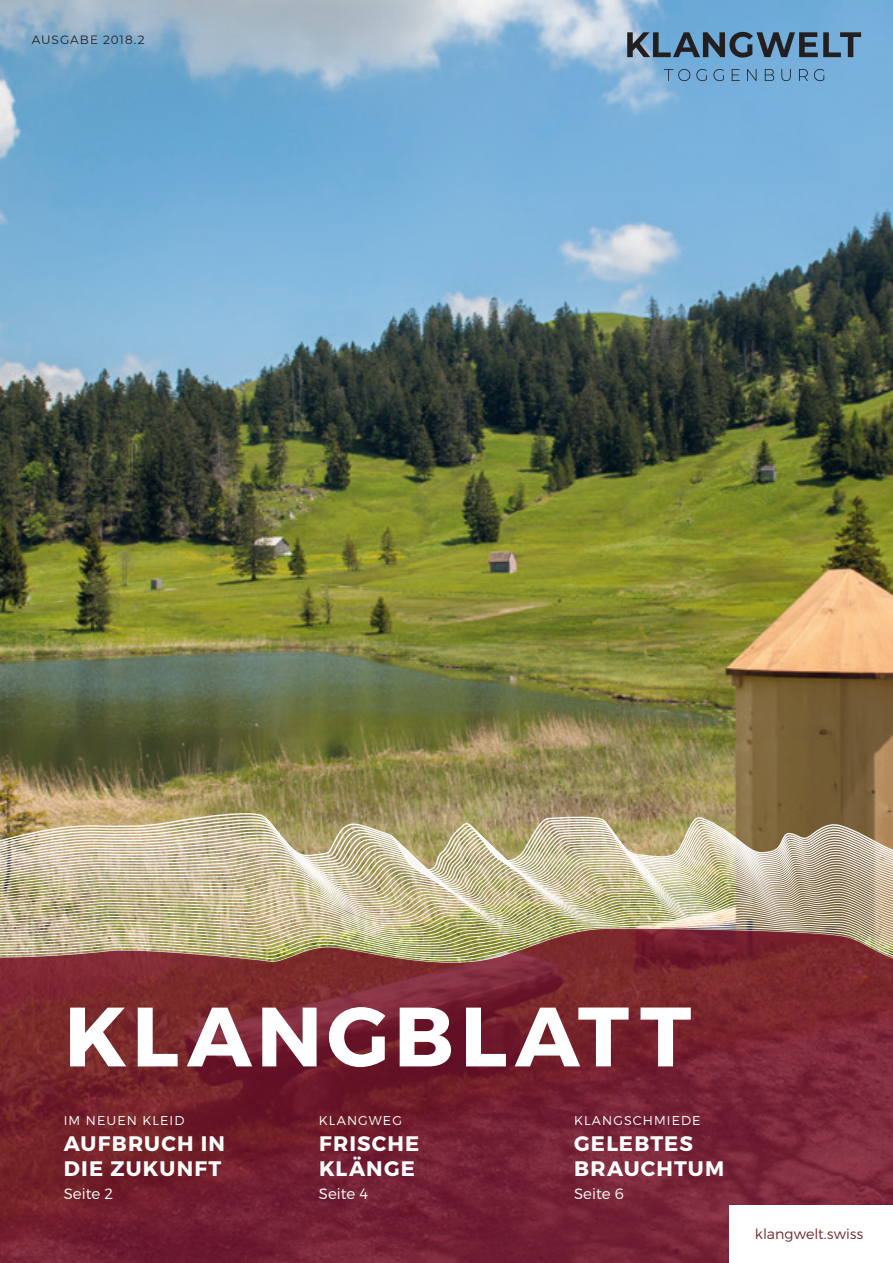
<style>
.page{position:relative;width:893px;height:1263px;background:#fff}
.page>*{position:absolute;margin:0;border:0;box-sizing:border-box;transform-origin:0 0}
.t1{font:700 84px "Montserrat";letter-spacing:.06em;color:#fff}
.t2{font:700 21px/25.2px "Montserrat";letter-spacing:.055em;color:#fff}
.t3{font:300 15px "Montserrat";color:#fff}
.t4{font:300 14.25px "Montserrat";color:#722a30}
.t5{font:300 12.75px "Montserrat";letter-spacing:.085em;color:#fff}
.t6{font:12px "Montserrat";letter-spacing:.085em;color:#231f20}
</style>
<div class="page">
<img style="left:0;top:0;width:893px;height:810px">
<svg style="left:0;top:810px;width:893px;height:6px;background:#a28c5f"></svg>
<svg style="left:0;top:816px;width:893px;height:3px;background:#a79468"></svg>
<svg style="left:0;top:819px;width:893px;height:3px;background:#aa976c"></svg>
<svg style="left:0;top:822px;width:893px;height:3px;background:#ae9d71"></svg>
<svg style="left:0;top:825px;width:893px;height:3px;background:#b4a67d"></svg>
<svg style="left:0;top:828px;width:893px;height:3px;background:#b8ab83"></svg>
<img style="left:0;top:831px;width:893px;height:97px">
<svg style="left:0;top:929px;width:893px;height:334px;background:#7a2b36"></svg>
<div style="left:730px;top:1206px;width:163px;height:57px;background:#fff"></div>
<svg style="left:664px;top:69px;width:26px;height:12px"></svg>
<svg style="left:696px;top:69px;width:11px;height:12px"></svg>
<svg style="left:713px;top:69px;width:11px;height:12px"></svg>
<svg style="left:732px;top:69px;width:8px;height:12px"></svg>
<svg style="left:747px;top:69px;width:9px;height:12px"></svg>
<svg style="left:765px;top:69px;width:9px;height:12px"></svg>
<svg style="left:781px;top:69px;width:10px;height:12px"></svg>
<svg style="left:799px;top:69px;width:9px;height:12px"></svg>
<svg style="left:814px;top:69px;width:10px;height:12px"></svg>
<svg style="left:627px;top:32px;width:234px;height:26px;background:#516f88"></svg>
<p class="t6" style="left:32px;top:31px;width:114px">AUSGABE 2018.2</p>
<h1 class="t1" style="left:64px;top:984px;width:629px">KLANGBLATT</h1>
<p class="t5" style="left:64px;top:1113px;width:122px">IM NEUEN KLEID</p>
<p class="t2" style="left:64px;top:1131px;width:163px">AUFBRUCH IN<br>DIE ZUKUNFT</p>
<p class="t3" style="left:64px;top:1185px;width:51px">Seite 2</p>
<p class="t5" style="left:319px;top:1113px;width:84px">KLANGWEG</p>
<p class="t2" style="left:319px;top:1131px;width:102px">FRISCHE<br>KLÄNGE</p>
<p class="t3" style="left:319px;top:1185px;width:51px">Seite 4</p>
<p class="t5" style="left:574px;top:1113px;width:128px">KLANGSCHMIEDE</p>
<p class="t2" style="left:574px;top:1131px;width:152px">GELEBTES<br>BRAUCHTUM</p>
<p class="t3" style="left:574px;top:1185px;width:51px">Seite 6</p>
<p class="t4" style="left:755px;top:1225px;width:110px">klangwelt.swiss</p>
</div>
